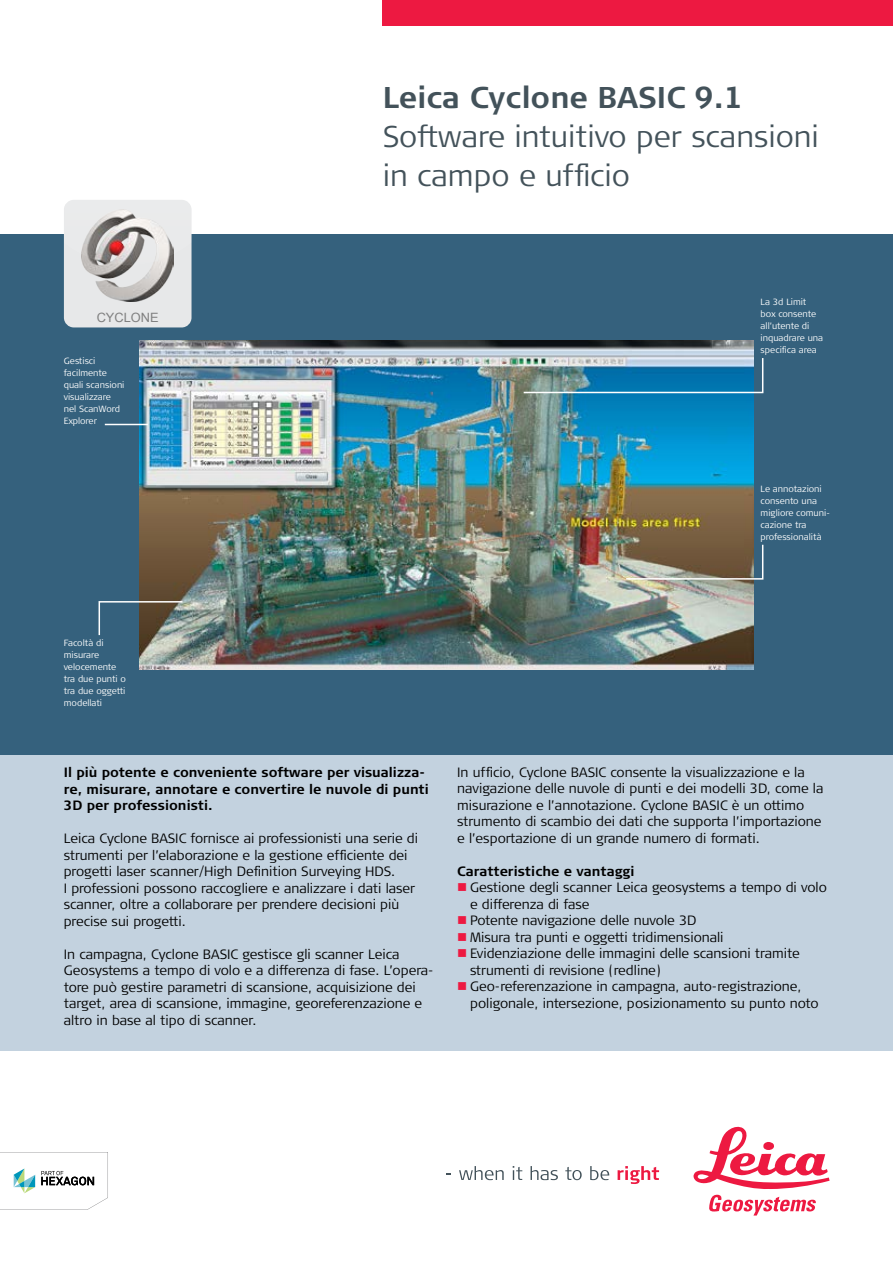
<style>
.page{position:relative;width:893px;height:1263px;background:#fff}
.page>*{position:absolute;margin:0;border:0;box-sizing:border-box;transform-origin:0 0}
.t1{font:300 30px/39px "Signa Column";color:#43525a}
.t2{font:700 30px "Signa Column";color:#43525a}
.t3{font:300 13.5px/16.5px "Signa Column";color:#000}
.t4{font:700 13.5px/16.5px "Signa Column";color:#000}
.t5{font:12.9px "Arial";color:#808080}
.t6{font:300 9px/12px "Signa Column";color:#fff}
.s1{color:#ed1941}
</style>
<div class="page">
<div style="left:383px;top:0;width:510px;height:26px;background:#ed1941"></div>
<svg style="left:459px;top:1166px;width:45px;height:14px"></svg>
<svg style="left:513px;top:1166px;width:9px;height:14px"></svg>
<svg style="left:531px;top:1166px;width:27px;height:14px"></svg>
<svg style="left:565px;top:1167px;width:17px;height:13px"></svg>
<svg style="left:590px;top:1166px;width:19px;height:14px"></svg>
<svg style="left:618px;top:1166px;width:41px;height:18px"></svg>
<svg style="left:693px;top:1127px;width:136px;height:62px"></svg>
<svg style="left:709px;top:1195px;width:107px;height:20px"></svg>
<div style="left:0;top:642px;width:893px;height:408px;background:#c3d2df"></div>
<div style="left:0;top:234px;width:893px;height:520px;background:#35617d"></div>
<img style="left:139px;top:341px;width:614px;height:328px">
<img style="left:522px;top:356px;width:242px;height:38px">
<hr style="left:105px;top:424px;width:43px;height:1px;background:#fff">
<svg style="left:98px;top:600px;width:86px;height:37px"></svg>
<svg style="left:625px;top:543px;width:139px;height:37px"></svg>
<div style="left:64px;top:200px;width:128px;height:127px;background:#e7e8e9;border-radius:10px"></div>
<img style="left:83px;top:265px;width:90px;height:36px">
<svg style="left:64px;top:200px;width:127px;height:65px"></svg>
<svg style="left:0;top:1152px;width:108px;height:58px"></svg>
<p class="t5" style="left:97px;top:309px;width:64px">CYCLONE</p>
<p class="t6" style="left:64px;top:355px;width:62px">Gestisci facilmente quali scansioni visualizzare nel ScanWord<br>Explorer</p>
<p class="t6" style="left:64px;top:637px;width:64px">Facoltà di misurare velocemente tra due punti o tra due oggetti modellati</p>
<h1 class="t2" style="left:383px;top:78px;width:362px">Leica Cyclone BASIC 9.1</h1>
<h1 class="t1" style="left:383px;top:117px;width:438px">Software intuitivo per scansioni in campo e ufficio</h1>
<p class="t6" style="left:761px;top:296px;width:64px">La 3d Limit box consente all’utente di inquadrare una specifica area</p>
<p class="t6" style="left:761px;top:483px;width:71px">Le annotazioni consento una migliore comuni&shy;cazione tra professionalità</p>
<p class="t4" style="left:64px;top:765px;width:367px">Il più potente e conveniente software per visualizza&shy;re, misurare, annotare e convertire le nuvole di punti<br>3D per professionisti.</p>
<p class="t3" style="left:64px;top:830px;width:356px">Leica Cyclone BASIC fornisce ai professionisti una serie di strumenti per l’elaborazione e la gestione efficiente dei progetti laser scanner/High Definition Surveying HDS.<br>I professioni possono raccogliere e analizzare i dati laser scanner, oltre a collaborare per prendere decisioni più precise sui progetti.</p>
<p class="t3" style="left:64px;top:946px;width:371px">In campagna, Cyclone BASIC gestisce gli scanner Leica Geosystems a tempo di volo e a differenza di fase. L’opera&shy;tore può gestire parametri di scansione, acquisizione dei target, area di scansione, immagine, georeferenzazione e altro in base al tipo di scanner.</p>
<p class="t3" style="left:457px;top:764px;width:368px">In ufficio, Cyclone BASIC consente la visualizzazione e la navigazione delle nuvole di punti e dei modelli 3D, come la misurazione e l’annotazione. Cyclone BASIC è un ottimo strumento di scambio dei dati che supporta l’importazione e l’esportazione di un grande numero di formati.</p>
<p class="t4" style="left:457px;top:863px;width:179px">Caratteristiche e vantaggi</p>
<p class="t3" style="left:470px;top:880px;width:358px;text-indent:-13px"><span class="s1">■</span> Gestione degli scanner Leica geosystems a tempo di volo e differenza di fase</p>
<p class="t3" style="left:457px;top:913px;width:241px"><span class="s1">■</span> Potente navigazione delle nuvole 3D</p>
<p class="t3" style="left:457px;top:929px;width:268px"><span class="s1">■</span> Misura tra punti e oggetti tridimensionali</p>
<p class="t3" style="left:470px;top:946px;width:331px;text-indent:-13px"><span class="s1">■</span> Evidenziazione delle immagini delle scansioni tramite strumenti di revisione (redline)</p>
<p class="t3" style="left:470px;top:979px;width:350px;text-indent:-13px"><span class="s1">■</span> Geo-referenzazione in campagna, auto-registrazione, poligonale, intersezione, posizionamento su punto noto</p>
</div>
